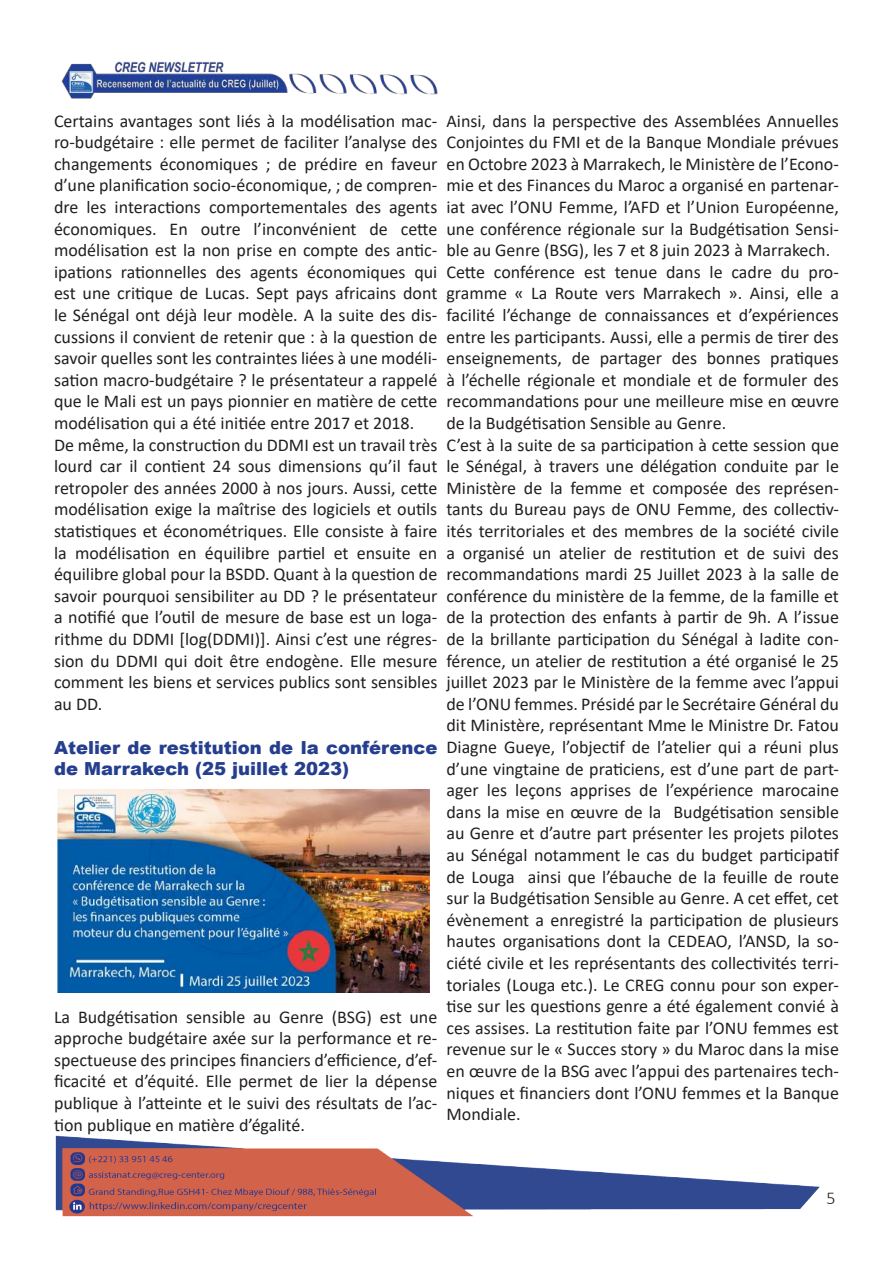
<style>
.page{position:relative;width:893px;height:1263px;background:#fff}
.page>*{position:absolute;margin:0;border:0;box-sizing:border-box;transform-origin:0 0}
.t1{font:18px/21.6px "Calibri";color:#231f20}
.t2{font:900 18px/21.6px "Arial";color:#253f8e}
.t3{font:300 18px "Calibri";color:#231f20}
</style>
<div class="page">
<img style="left:55px;top:1135px;width:765px;height:82px">
<img style="left:61px;top:61px;width:377px;height:38px">
<img style="left:57px;top:789px;width:373px;height:203px">
<p class="t1" style="left:54px;top:109px;width:385px">Certains avantages sont liés à la modélisation mac&shy;ro-budgétaire : elle permet de faciliter l’analyse des changements économiques ; de prédire en faveur d’une planification socio-économique, ; de compren&shy;dre les interactions comportementales des agents économiques. En outre l’inconvénient de cette modélisation est la non prise en compte des antic&shy;ipations rationnelles des agents économiques qui est une critique de Lucas. Sept pays africains dont le Sénégal ont déjà leur modèle. A la suite des dis&shy;cussions il convient de retenir que : à la question de savoir quelles sont les contraintes liées à une modéli&shy;sation macro-budgétaire ? le présentateur a rappelé que le Mali est un pays pionnier en matière de cette modélisation qui a été initiée entre 2017 et 2018.<br>De même, la construction du DDMI est un travail très lourd car il contient 24 sous dimensions qu’il faut retropoler des années 2000 à nos jours. Aussi, cette modélisation exige la maîtrise des logiciels et outils statistiques et économétriques. Elle consiste à faire la modélisation en équilibre partiel et ensuite en équilibre global pour la BSDD. Quant à la question de savoir pourquoi sensibiliter au DD ? le présentateur a notifié que l’outil de mesure de base est un loga&shy;rithme du DDMI [log(DDMI)]. Ainsi c’est une régres&shy;sion du DDMI qui doit être endogène. Elle mesure comment les biens et services publics sont sensibles au DD.</p>
<p class="t2" style="left:54px;top:736px;width:385px">Atelier de restitution de la conférence de Marrakech (25 juillet 2023)</p>
<p class="t1" style="left:54px;top:1005px;width:385px;text-align:justify">La Budgétisation sensible au Genre (BSG) est une approche budgétaire axée sur la performance et re&shy;spectueuse des principes financiers d’efficience, d’ef&shy;ficacité et d’équité. Elle permet de lier la dépense publique à l’atteinte et le suivi des résultats de l’ac&shy;tion publique en matière d’égalité.</p>
<p class="t1" style="left:446px;top:109px;width:394px">Ainsi, dans la perspective des Assemblées Annuelles Conjointes du FMI et de la Banque Mondiale prévues en Octobre 2023 à Marrakech, le Ministère de l’Econo&shy;mie et des Finances du Maroc a organisé en partenar&shy;iat avec l’ONU Femme, l’AFD et l’Union Européenne, une conférence régionale sur la Budgétisation Sensi&shy;ble au Genre (BSG), les 7 et 8 juin 2023 à Marrakech.<br>Cette conférence est tenue dans le cadre du pro&shy;gramme « La Route vers Marrakech ». Ainsi, elle a facilité l’échange de connaissances et d’expériences entre les participants. Aussi, elle a permis de tirer des enseignements, de partager des bonnes pratiques à l’échelle régionale et mondiale et de formuler des recommandations pour une meilleure mise en œuvre de la Budgétisation Sensible au Genre.<br>C’est à la suite de sa participation à cette session que le Sénégal, à travers une délégation conduite par le Ministère de la femme et composée des représen&shy;tants du Bureau pays de ONU Femme, des collectiv&shy;ités territoriales et des membres de la société civile a organisé un atelier de restitution et de suivi des recommandations mardi 25 Juillet 2023 à la salle de conférence du ministère de la femme, de la famille et de la protection des enfants à partir de 9h. A l’issue de la brillante participation du Sénégal à ladite con&shy;férence, un atelier de restitution a été organisé le 25 juillet 2023 par le Ministère de la femme avec l’appui de l’ONU femmes. Présidé par le Secrétaire Général du dit Ministère, représentant Mme le Ministre Dr. Fatou Diagne Gueye, l’objectif de l’atelier qui a réuni plus d’une vingtaine de praticiens, est d’une part de part&shy;ager les leçons apprises de l’expérience marocaine dans la mise en œuvre de la Budgétisation sensible au Genre et d’autre part présenter les projets pilotes au Sénégal notamment le cas du budget participatif de Louga ainsi que l’ébauche de la feuille de route sur la Budgétisation Sensible au Genre. A cet effet, cet évènement a enregistré la participation de plusieurs hautes organisations dont la CEDEAO, l’ANSD, la so&shy;ciété civile et les représentants des collectivités terri&shy;toriales (Louga etc.). Le CREG connu pour son exper&shy;tise sur les questions genre a été également convié à ces assises. La restitution faite par l’ONU femmes est revenue sur le « Succes story » du Maroc dans la mise en œuvre de la BSG avec l’appui des partenaires tech&shy;niques et financiers dont l’ONU femmes et la Banque Mondiale.</p>
<p class="t3" style="left:826px;top:1187px;width:11px">5</p>
</div>
